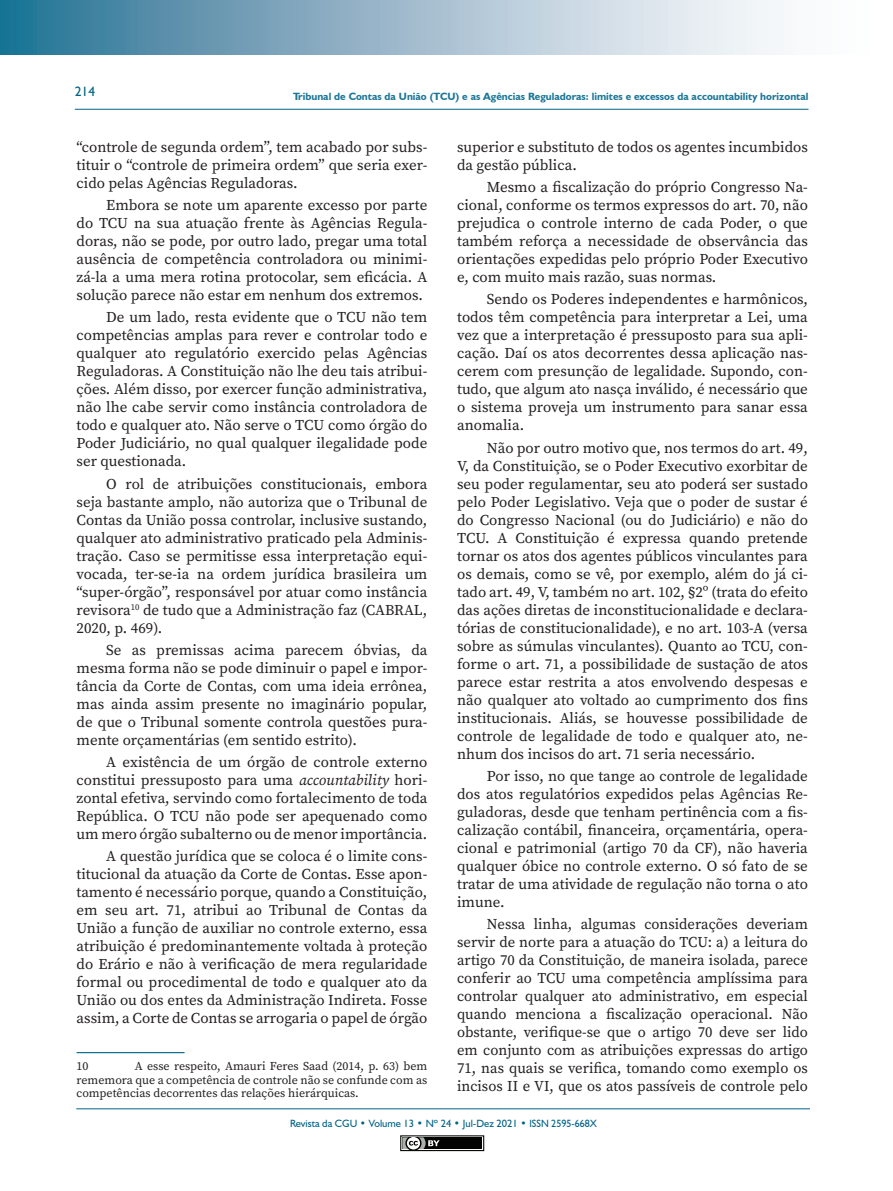
<style>
.page{position:relative;width:893px;height:1191px;background:#fff}
.page>*{position:absolute;margin:0;border:0;box-sizing:border-box;transform-origin:0 0}
.TEXTO_DUAS_COLUNAS{font:15px/18px "Source Serif Variable";color:#231f20;text-align:justify}
.t1{font:13.5px "Humanist 521 BT";color:#006385}
.NOTA_DE_RODAPÉ{font:12px/13.5px "Source Serif Variable";color:#231f20;text-align:justify}
.t2{font:700 10.5px "Humanist 521 BT";color:#1c7697}
.t3{font:10.5px "Humanist 521 BT";color:#006385}
.s1{font-style:italic}
</style>
<div class="page">
<svg style="left:0;top:0;width:784px;height:54px;background:#96b7c9"></svg>
<hr style="left:75px;top:109px;width:733px;height:1px;background:#006385">
<hr style="left:76px;top:1108px;width:734px;height:1px;background:#006385">
<div style="left:400px;top:1135px;width:84px;height:16px;border:1px solid #040503"></div>
<div style="left:402px;top:1137px;width:80px;height:12px;background:#040503"></div>
<svg style="left:400px;top:1135px;width:40px;height:16px"></svg>
<hr style="left:77px;top:1052px;width:108px;height:1px;background:#006385">
<p class="t1" style="left:75px;top:83px;width:22px">214</p>
<p class="t2" style="left:293px;top:90px;width:517px">Tribunal de Contas da União (TCU) e as Agências Reguladoras: limites e excessos da accountability horizontal</p>
<p class="TEXTO_DUAS_COLUNAS" style="left:77px;top:138px;width:352px">“controle de segunda ordem”, tem acabado por subs&shy;tituir o “controle de primeira ordem” que seria exer&shy;cido pelas Agências Reguladoras.</p>
<p class="TEXTO_DUAS_COLUNAS" style="left:77px;top:196px;width:352px;text-indent:30px">Embora se note um aparente excesso por parte do TCU na sua atuação frente às Agências Regula&shy;doras, não se pode, por outro lado, pregar uma total ausência de competência controladora ou minimi&shy;zá-la a uma mera rotina protocolar, sem eficácia. A solução parece não estar em nenhum dos extremos.</p>
<p class="TEXTO_DUAS_COLUNAS" style="left:77px;top:308px;width:352px;text-indent:30px">De um lado, resta evidente que o TCU não tem competências amplas para rever e controlar todo e qualquer ato regulatório exercido pelas Agências Reguladoras. A Constituição não lhe deu tais atribui&shy;ções. Além disso, por exercer função administrativa, não lhe cabe servir como instância controladora de todo e qualquer ato. Não serve o TCU como órgão do Poder Judiciário, no qual qualquer ilegalidade pode ser questionada.</p>
<p class="TEXTO_DUAS_COLUNAS" style="left:77px;top:474px;width:352px;text-indent:30px">O rol de atribuições constitucionais, embora seja bastante amplo, não autoriza que o Tribunal de Contas da União possa controlar, inclusive sustando, qualquer ato administrativo praticado pela Adminis&shy;tração. Caso se permitisse essa interpretação equi&shy;vocada, ter-se-ia na ordem jurídica brasileira um “super-órgão”, responsável por atuar como instância revisora<sup>10</sup> de tudo que a Administração faz (CABRAL, 2020, p. 469).</p>
<p class="TEXTO_DUAS_COLUNAS" style="left:77px;top:641px;width:352px;text-indent:30px">Se as premissas acima parecem óbvias, da mesma forma não se pode diminuir o papel e impor&shy;tância da Corte de Contas, com uma ideia errônea, mas ainda assim presente no imaginário popular, de que o Tribunal somente controla questões pura&shy;mente orçamentárias (em sentido estrito).</p>
<p class="TEXTO_DUAS_COLUNAS" style="left:77px;top:753px;width:352px;text-indent:30px">A existência de um órgão de controle externo constitui pressuposto para uma <span class="s1">accountability</span> hori&shy;zontal efetiva, servindo como fortalecimento de toda República. O TCU não pode ser apequenado como um mero órgão subalterno ou de menor importância.</p>
<p class="TEXTO_DUAS_COLUNAS" style="left:77px;top:847px;width:352px;text-indent:30px">A questão jurídica que se coloca é o limite cons&shy;titucional da atuação da Corte de Contas. Esse apon&shy;tamento é necessário porque, quando a Constituição, em seu art. 71, atribui ao Tribunal de Contas da União a função de auxiliar no controle externo, essa atribuição é predominantemente voltada à proteção do Erário e não à verificação de mera regularidade formal ou procedimental de todo e qualquer ato da União ou dos entes da Administração Indireta. Fosse assim, a Corte de Contas se arrogaria o papel de órgão</p>
<p class="NOTA_DE_RODAPÉ" style="left:77px;top:1059px;width:13px">10</p>
<p class="NOTA_DE_RODAPÉ" style="left:77px;top:1059px;width:352px;text-indent:58px">A esse respeito, Amauri Feres Saad (2014, p. 63) bem rememora que a competência de controle não se confunde com as competências decorrentes das relações hierárquicas.</p>
<p class="TEXTO_DUAS_COLUNAS" style="left:457px;top:138px;width:352px">superior e substituto de todos os agentes incumbidos da gestão pública.</p>
<p class="TEXTO_DUAS_COLUNAS" style="left:457px;top:178px;width:352px;text-indent:30px">Mesmo a fiscalização do próprio Congresso Na&shy;cional, conforme os termos expressos do art. 70, não prejudica o controle interno de cada Poder, o que também reforça a necessidade de observância das orientações expedidas pelo próprio Poder Executivo e, com muito mais razão, suas normas.</p>
<p class="TEXTO_DUAS_COLUNAS" style="left:457px;top:290px;width:352px;text-indent:30px">Sendo os Poderes independentes e harmônicos, todos têm competência para interpretar a Lei, uma vez que a interpretação é pressuposto para sua apli&shy;cação. Daí os atos decorrentes dessa aplicação nas&shy;cerem com presunção de legalidade. Supondo, con&shy;tudo, que algum ato nasça inválido, é necessário que o sistema proveja um instrumento para sanar essa anomalia.</p>
<p class="TEXTO_DUAS_COLUNAS" style="left:457px;top:438px;width:352px;text-indent:30px">Não por outro motivo que, nos termos do art. 49, V, da Constituição, se o Poder Executivo exorbitar de seu poder regulamentar, seu ato poderá ser sustado pelo Poder Legislativo. Veja que o poder de sustar é do Congresso Nacional (ou do Judiciário) e não do TCU. A Constituição é expressa quando pretende tornar os atos dos agentes públicos vinculantes para os demais, como se vê, por exemplo, além do já ci&shy;tado art. 49, V, também no art. 102, §2º (trata do efeito das ações diretas de inconstitucionalidade e declara&shy;tórias de constitucionalidade), e no art. 103-A (versa sobre as súmulas vinculantes). Quanto ao TCU, con&shy;forme o art. 71, a possibilidade de sustação de atos parece estar restrita a atos envolvendo despesas e não qualquer ato voltado ao cumprimento dos fins institucionais. Aliás, se houvesse possibilidade de controle de legalidade de todo e qualquer ato, ne&shy;nhum dos incisos do art. 71 seria necessário.</p>
<p class="TEXTO_DUAS_COLUNAS" style="left:457px;top:767px;width:352px;text-indent:30px">Por isso, no que tange ao controle de legalidade dos atos regulatórios expedidos pelas Agências Re&shy;guladoras, desde que tenham pertinência com a fis&shy;calização contábil, financeira, orçamentária, opera&shy;cional e patrimonial (artigo 70 da CF), não haveria qualquer óbice no controle externo. O só fato de se tratar de uma atividade de regulação não torna o ato imune.</p>
<p class="TEXTO_DUAS_COLUNAS" style="left:457px;top:915px;width:352px;text-indent:30px">Nessa linha, algumas considerações deveriam servir de norte para a atuação do TCU: a) a leitura do artigo 70 da Constituição, de maneira isolada, parece conferir ao TCU uma competência amplíssima para controlar qualquer ato administrativo, em especial quando menciona a fiscalização operacional. Não obstante, verifique-se que o artigo 70 deve ser lido em conjunto com as atribuições expressas do artigo 71, nas quais se verifica, tomando como exemplo os incisos II e VI, que os atos passíveis de controle pelo</p>
<p class="t3" style="left:290px;top:1116px;width:309px">Revista da CGU • Volume 13 • Nº 24 • Jul-Dez 2021 • ISSN 2595-668X</p>
</div>
